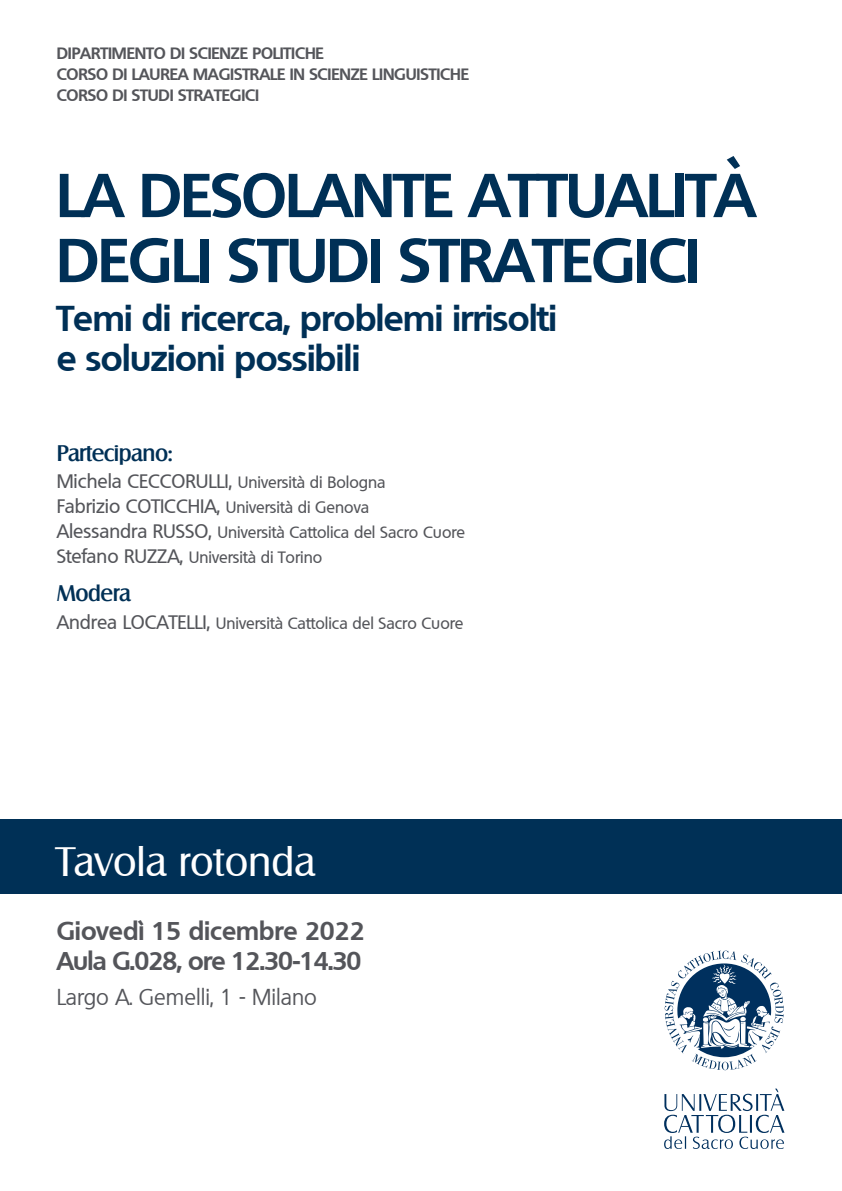
<style>
.page{position:relative;width:842px;height:1191px;background:#fff}
.page>*{position:absolute;margin:0;border:0;box-sizing:border-box;transform-origin:0 0}
.Titolo{font:700 60px/65px "Quebec";letter-spacing:-.015em;color:#003056}
.Evento{font:40px "Salzburg";color:#fff}
.Sottotitolo{font:700 35px/40px "Quebec";letter-spacing:-.015em;color:#003056}
.Aula-ora{font:700 25px "Quebec";letter-spacing:-.03em;color:#54555a}
.Data{font:700 25px "Quebec";color:#54555a}
.Luogo{font:22px "Quebec";color:#54555a}
.Titolo_3{font:500 22px "Salzburg";letter-spacing:-.02em;color:#003056}
.professore{font:500 19px "Quebec";color:#54555a}
.professore-2{font:500 16px "Quebec";color:#54555a}
.Uni{font:700 16px "Quebec";letter-spacing:-.01em;color:#54555a}
.s1{font-size:19px}
.s2{font-size:16px}
</style>
<div class="page">
<div style="left:0;top:819px;width:842px;height:75px;background:#003056"></div>
<svg style="left:664px;top:950px;width:120px;height:120px"></svg>
<svg style="left:664px;top:1088px;width:120px;height:61px"></svg>
<p class="Uni" style="left:57px;top:43px;width:269px">DIPARTIMENTO DI SCIENZE POLITICHE</p>
<p class="Uni" style="left:57px;top:63px;width:414px">CORSO DI LAUREA MAGISTRALE IN SCIENZE LINGUISTICHE</p>
<p class="Uni" style="left:57px;top:84px;width:204px">CORSO DI STUDI STRATEGICI</p>
<p class="Titolo" style="left:57px;top:161px;width:700px">LA DESOLANTE ATTUALITÀ<br>DEGLI STUDI STRATEGICI</p>
<p class="Sottotitolo" style="left:57px;top:297px;width:502px">Temi di ricerca, problemi irrisolti e soluzioni possibili</p>
<p class="Titolo_3" style="left:57px;top:439px;width:117px">Partecipano:</p>
<p class="professore-2" style="left:57px;top:472px;width:330px"><span class="s1">Michela CECCORULLI,</span> Università di Bologna</p>
<p class="professore" style="left:57px;top:494px;width:314px">Fabrizio COTICCHIA, <span class="s2">Università di Genova</span></p>
<p class="professore-2" style="left:57px;top:522px;width:410px"><span class="s1">Alessandra RUSSO,</span> Università Cattolica del Sacro Cuore</p>
<p class="professore-2" style="left:57px;top:547px;width:267px"><span class="s1">Stefano RUZZA,</span> Università di Torino</p>
<p class="Titolo_3" style="left:57px;top:580px;width:76px">Modera</p>
<p class="professore-2" style="left:57px;top:612px;width:408px"><span class="s1">Andrea LOCATELLI,</span> Università Cattolica del Sacro Cuore</p>
<p class="Evento" style="left:57px;top:837px;width:260px">Tavola rotonda</p>
<p class="Data" style="left:57px;top:914px;width:309px">Giovedì 15 dicembre 2022</p>
<p class="Aula-ora" style="left:57px;top:944px;width:306px">Aula G.028, ore 12.30-14.30</p>
<p class="Luogo" style="left:57px;top:983px;width:262px">Largo A. Gemelli, 1 - Milano</p>
</div>
